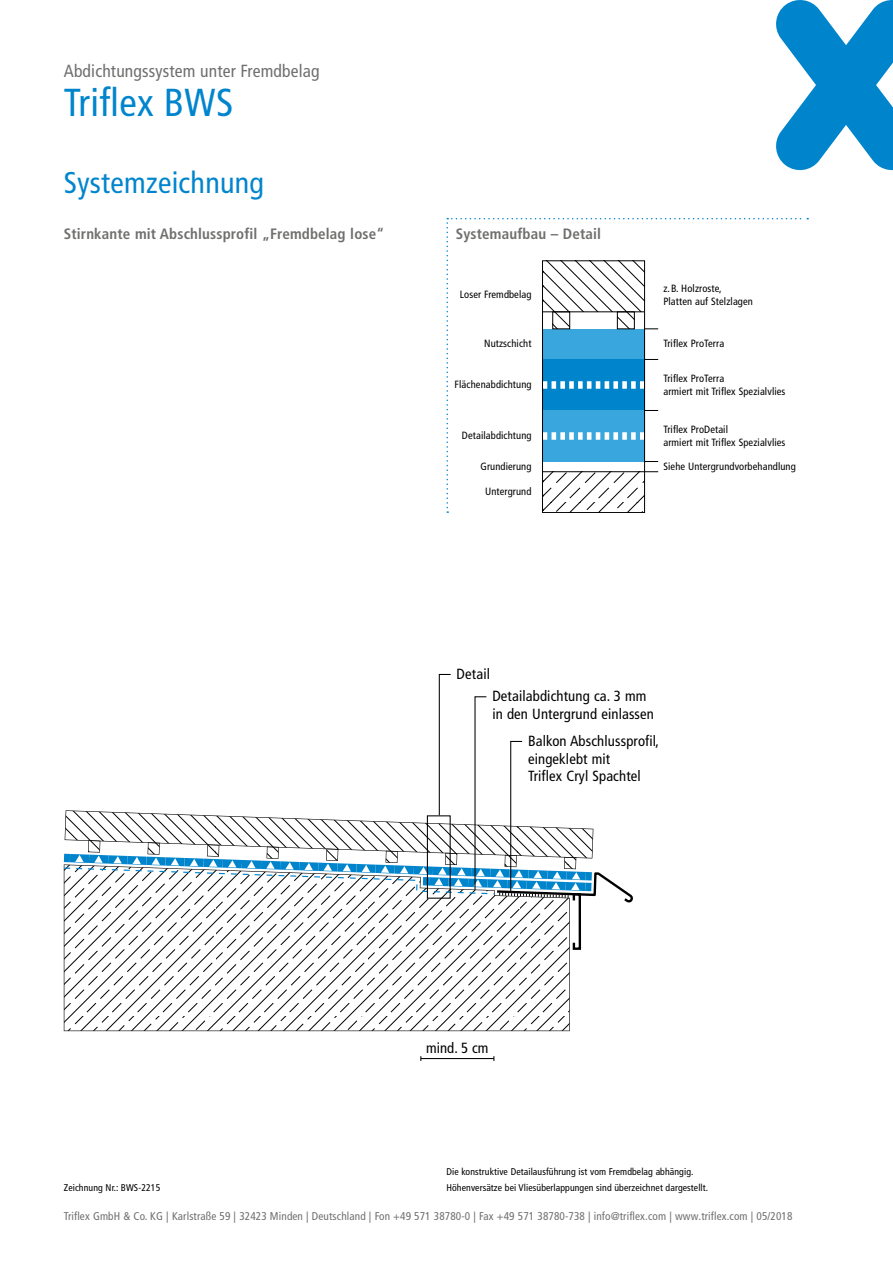
<style>
.page{position:relative;width:893px;height:1263px;background:#fff}
.page>*{position:absolute;margin:0;border:0;box-sizing:border-box;transform-origin:0 0}
.t1{font:condensed 39px "Frutiger LT Pro";letter-spacing:.01em;color:#0085cd}
.t2{font:condensed 30px "Frutiger LT Pro";letter-spacing:.01em;color:#0085cd}
.t3{font:condensed 17.55px "Frutiger LT Pro";letter-spacing:.01em;color:#6f6f6e}
.t4{font:700 condensed 15px "Frutiger LT Pro";letter-spacing:.01em;color:#6f6f6e}
.t5{font:condensed 14.7px/17.9px "Frutiger LT Pro";letter-spacing:.01em;color:#000}
.t6{font:condensed 11.25px "Frutiger LT Pro";letter-spacing:.01em;color:#6f6f6e}
.t7{font:condensed 10.5px/12.8px "Frutiger LT Pro";letter-spacing:.01em;color:#000}
.t8{font:condensed 9.75px "Frutiger LT Pro";letter-spacing:.01em;color:#000}
</style>
<div class="page">
<svg style="left:776px;top:0;width:117px;height:170px"></svg>
<svg style="left:446px;top:218px;width:362px;height:295px"></svg>
<svg style="left:64px;top:951px;width:506px;height:80px"></svg>
<svg style="left:64px;top:673px;width:569px;height:278px"></svg>
<hr style="left:421px;top:1058px;width:73px;height:1px;background:#000">
<h3 class="t3" style="left:64px;top:61px;width:257px">Abdichtungssystem unter Fremdbelag</h3>
<h1 class="t1" style="left:64px;top:80px;width:171px">Triflex BWS</h1>
<h2 class="t2" style="left:64px;top:165px;width:202px">Systemzeichnung</h2>
<h3 class="t4" style="left:64px;top:224px;width:322px">Stirnkante mit Abschlussprofil „Fremdbelag lose“</h3>
<h3 class="t4" style="left:456px;top:224px;width:147px">Systemaufbau – Detail</h3>
<p class="t7" style="left:460px;top:288px;width:73px">Loser Fremdbelag</p>
<p class="t7" style="left:663px;top:282px;width:91px">z.B. Holzroste,<br>Platten auf Stelzlagen</p>
<p class="t7" style="left:484px;top:337px;width:49px">Nutzschicht</p>
<p class="t7" style="left:663px;top:337px;width:62px">Triflex ProTerra</p>
<p class="t7" style="left:455px;top:378px;width:78px">Flächenabdichtung</p>
<p class="t7" style="left:663px;top:372px;width:124px">Triflex ProTerra<br>armiert mit Triflex Spezialvlies</p>
<p class="t7" style="left:462px;top:429px;width:71px">Detailabdichtung</p>
<p class="t7" style="left:663px;top:423px;width:124px">Triflex ProDetail<br>armiert mit Triflex Spezialvlies</p>
<p class="t7" style="left:480px;top:460px;width:53px">Grundierung</p>
<p class="t7" style="left:485px;top:485px;width:48px">Untergrund</p>
<p class="t7" style="left:663px;top:460px;width:134px">Siehe Untergrundvorbehandlung</p>
<h3 class="t5" style="left:457px;top:665px;width:35px">Detail</h3>
<h3 class="t5" style="left:492px;top:687px;width:163px">Detailabdichtung ca. 3 mm in den Untergrund einlassen</h3>
<h3 class="t5" style="left:528px;top:732px;width:132px">Balkon Abschlussprofil, eingeklebt mit<br>Triflex Cryl Spachtel</h3>
<h3 class="t5" style="left:426px;top:1039px;width:64px">mind. 5 cm</h3>
<p class="t8" style="left:446px;top:1166px;width:248px">Die konstruktive Detailausführung ist vom Fremdbelag abhängig.</p>
<p class="t8" style="left:64px;top:1181px;width:98px">Zeichnung Nr.: BWS-2215</p>
<p class="t8" style="left:446px;top:1181px;width:263px">Höhenversätze bei Vliesüberlappungen sind überzeichnet dargestellt.</p>
<p class="t6" style="left:64px;top:1210px;width:730px">Triflex GmbH &amp; Co. KG | Karlstraße 59 | 32423 Minden | Deutschland | Fon +49 571 38780-0 | Fax +49 571 38780-738 | info@triflex.com | www.triflex.com | 05/2018</p>
</div>
